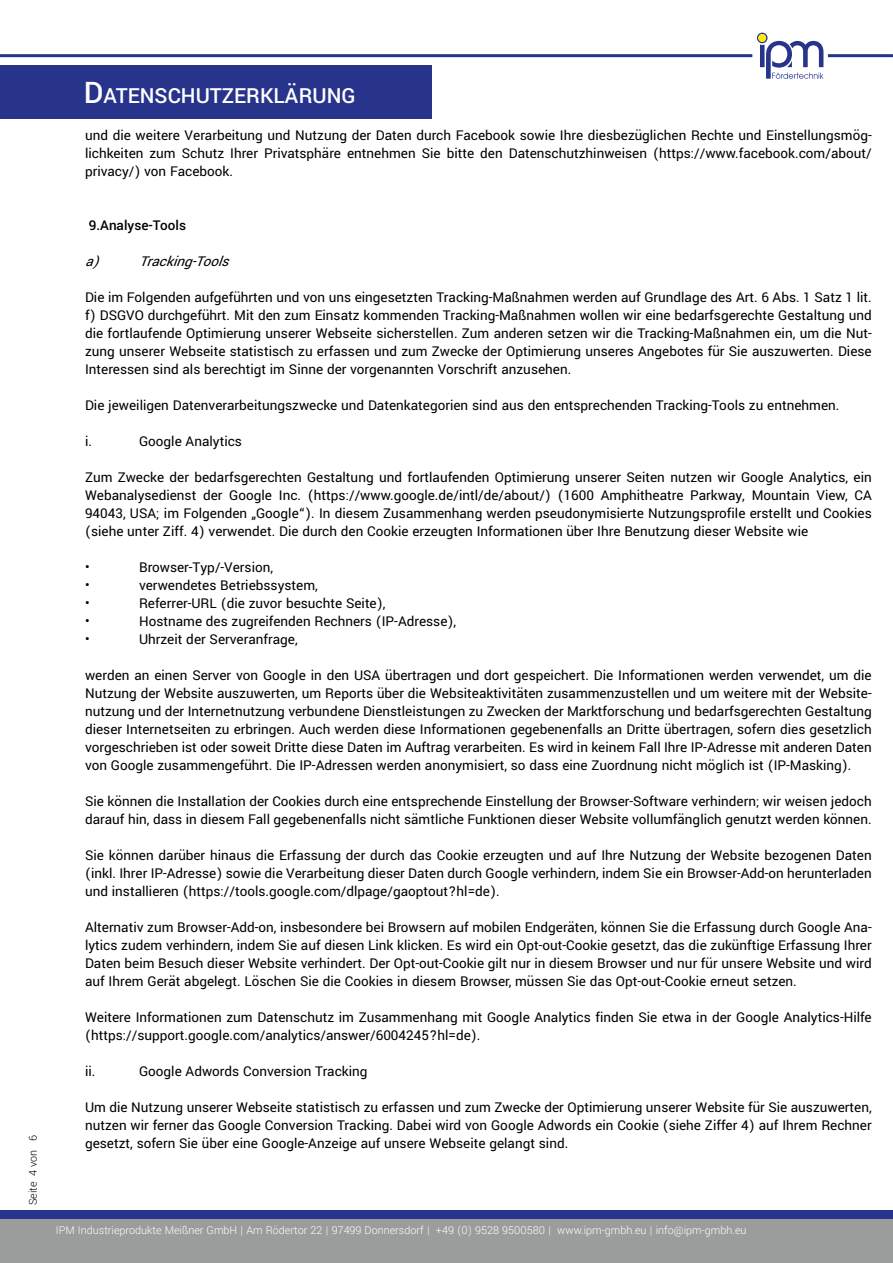
<style>
.page{position:relative;width:893px;height:1263px;background:#fff}
.page>*{position:absolute;margin:0;border:0;box-sizing:border-box;transform-origin:0 0}
.t1{font:500 23.1px "Yantramanav";color:#fff}
.t2{font:15px/18px "Yantramanav";color:#000;text-align:justify}
.t3{font:italic 15px "Yantramanav";color:#000}
.t4{font:500 15px "Yantramanav";color:#000}
.t5{font:300 12px "Yantramanav";color:#fff}
.t6{font:300 12px "Yantramanav";color:#000}
.s1{font-size:33px}
</style>
<div class="page">
<div style="left:0;top:65px;width:432px;height:54px;background:#28348b"></div>
<svg style="left:757px;top:33px;width:66px;height:46px"></svg>
<hr style="left:0;top:54px;width:752px;height:3px;background:#28348b">
<hr style="left:828px;top:54px;width:65px;height:3px;background:#28348b">
<div style="left:0;top:1210px;width:893px;height:53px;background:#9b9c9c"></div>
<div style="left:0;top:1210px;width:893px;height:9px;background:#28348b"></div>
<p class="t6" style="left:26px;top:1205px;width:72px;rotate:-90deg">Seite 4 von 6</p>
<h1 class="t1" style="left:84px;top:82px;width:273px"><span class="s1">D</span>ATENSCHUTZERKLÄRUNG</h1>
<p class="t2" style="left:85px;top:126px;width:788px">und die weitere Verarbeitung und Nutzung der Daten durch Facebook sowie Ihre diesbezüglichen Rechte und Einstellungsmög&shy;lichkeiten zum Schutz Ihrer Privatsphäre entnehmen Sie bitte den Datenschutzhinweisen (https://www.facebook.com/about/ privacy/) von Facebook.</p>
<p class="t4" style="left:89px;top:216px;width:99px">9.Analyse-Tools</p>
<p class="t3" style="left:85px;top:252px;width:152px">a) Tracking-Tools</p>
<p class="t2" style="left:85px;top:288px;width:788px">Die im Folgenden aufgeführten und von uns eingesetzten Tracking-Maßnahmen werden auf Grundlage des Art. 6 Abs. 1 Satz 1 lit. f) DSGVO durchgeführt. Mit den zum Einsatz kommenden Tracking-Maßnahmen wollen wir eine bedarfsgerechte Gestaltung und die fortlaufende Optimierung unserer Webseite sicherstellen. Zum anderen setzen wir die Tracking-Maßnahmen ein, um die Nut&shy;zung unserer Webseite statistisch zu erfassen und zum Zwecke der Optimierung unseres Angebotes für Sie auszuwerten. Diese Interessen sind als berechtigt im Sinne der vorgenannten Vorschrift anzusehen.</p>
<p class="t2" style="left:85px;top:396px;width:756px">Die jeweiligen Datenverarbeitungszwecke und Datenkategorien sind aus den entsprechenden Tracking-Tools zu entnehmen.</p>
<p class="t2" style="left:85px;top:432px;width:9px">i.</p>
<p class="t2" style="left:139px;top:432px;width:104px">Google Analytics</p>
<p class="t2" style="left:85px;top:468px;width:788px">Zum Zwecke der bedarfsgerechten Gestaltung und fortlaufenden Optimierung unserer Seiten nutzen wir Google Analytics, ein Webanalysedienst der Google Inc. (https://www.google.de/intl/de/about/) (1600 Amphitheatre Parkway, Mountain View, CA 94043, USA; im Folgenden „Google“). In diesem Zusammenhang werden pseudonymisierte Nutzungsprofile erstellt und Cookies (siehe unter Ziff. 4) verwendet. Die durch den Cookie erzeugten Informationen über Ihre Benutzung dieser Website wie</p>
<p class="t2" style="left:85px;top:558px;width:6px">•</p>
<p class="t2" style="left:139px;top:558px;width:136px">Browser-Typ/-Version,</p>
<p class="t2" style="left:85px;top:576px;width:6px">•</p>
<p class="t2" style="left:139px;top:576px;width:180px">verwendetes Betriebssystem,</p>
<p class="t2" style="left:85px;top:594px;width:6px">•</p>
<p class="t2" style="left:139px;top:594px;width:248px">Referrer-URL (die zuvor besuchte Seite),</p>
<p class="t2" style="left:85px;top:612px;width:6px">•</p>
<p class="t2" style="left:139px;top:612px;width:319px">Hostname des zugreifenden Rechners (IP-Adresse),</p>
<p class="t2" style="left:85px;top:630px;width:6px">•</p>
<p class="t2" style="left:139px;top:630px;width:160px">Uhrzeit der Serveranfrage,</p>
<p class="t2" style="left:85px;top:666px;width:788px">werden an einen Server von Google in den USA übertragen und dort gespeichert. Die Informationen werden verwendet, um die Nutzung der Website auszuwerten, um Reports über die Websiteaktivitäten zusammenzustellen und um weitere mit der Website&shy;nutzung und der Internetnutzung verbundene Dienstleistungen zu Zwecken der Marktforschung und bedarfsgerechten Gestaltung dieser Internetseiten zu erbringen. Auch werden diese Informationen gegebenenfalls an Dritte übertragen, sofern dies gesetzlich vorgeschrieben ist oder soweit Dritte diese Daten im Auftrag verarbeiten. Es wird in keinem Fall Ihre IP-Adresse mit anderen Daten von Google zusammengeführt. Die IP-Adressen werden anonymisiert, so dass eine Zuordnung nicht möglich ist (IP-Masking).</p>
<p class="t2" style="left:85px;top:792px;width:788px">Sie können die Installation der Cookies durch eine entsprechende Einstellung der Browser-Software verhindern; wir weisen jedoch darauf hin, dass in diesem Fall gegebenenfalls nicht sämtliche Funktionen dieser Website vollumfänglich genutzt werden können.</p>
<p class="t2" style="left:85px;top:846px;width:788px">Sie können darüber hinaus die Erfassung der durch das Cookie erzeugten und auf Ihre Nutzung der Website bezogenen Daten (inkl. Ihrer IP-Adresse) sowie die Verarbeitung dieser Daten durch Google verhindern, indem Sie ein Browser-Add-on herunterladen und installieren (https://tools.google.com/dlpage/gaoptout?hl=de).</p>
<p class="t2" style="left:85px;top:918px;width:788px">Alternativ zum Browser-Add-on, insbesondere bei Browsern auf mobilen Endgeräten, können Sie die Erfassung durch Google Ana&shy;lytics zudem verhindern, indem Sie auf diesen Link klicken. Es wird ein Opt-out-Cookie gesetzt, das die zukünftige Erfassung Ihrer Daten beim Besuch dieser Website verhindert. Der Opt-out-Cookie gilt nur in diesem Browser und nur für unsere Website und wird auf Ihrem Gerät abgelegt. Löschen Sie die Cookies in diesem Browser, müssen Sie das Opt-out-Cookie erneut setzen.</p>
<p class="t2" style="left:85px;top:1008px;width:788px">Weitere Informationen zum Datenschutz im Zusammenhang mit Google Analytics finden Sie etwa in der Google Analytics-Hilfe (https://support.google.com/analytics/answer/6004245?hl=de).</p>
<p class="t2" style="left:85px;top:1062px;width:12px">ii.</p>
<p class="t2" style="left:139px;top:1062px;width:230px">Google Adwords Conversion Tracking</p>
<p class="t2" style="left:85px;top:1098px;width:788px">Um die Nutzung unserer Webseite statistisch zu erfassen und zum Zwecke der Optimierung unserer Website für Sie auszuwerten, nutzen wir ferner das Google Conversion Tracking. Dabei wird von Google Adwords ein Cookie (siehe Ziffer 4) auf Ihrem Rechner gesetzt, sofern Sie über eine Google-Anzeige auf unsere Webseite gelangt sind.</p>
<p class="t5" style="left:56px;top:1223px;width:692px">IPM Industrieprodukte Meißner GmbH | Am Rödertor 22 | 97499 Donnersdorf | +49 (0) 9528 9500580 | www.ipm-gmbh.eu | info@ipm-gmbh.eu</p>
</div>
